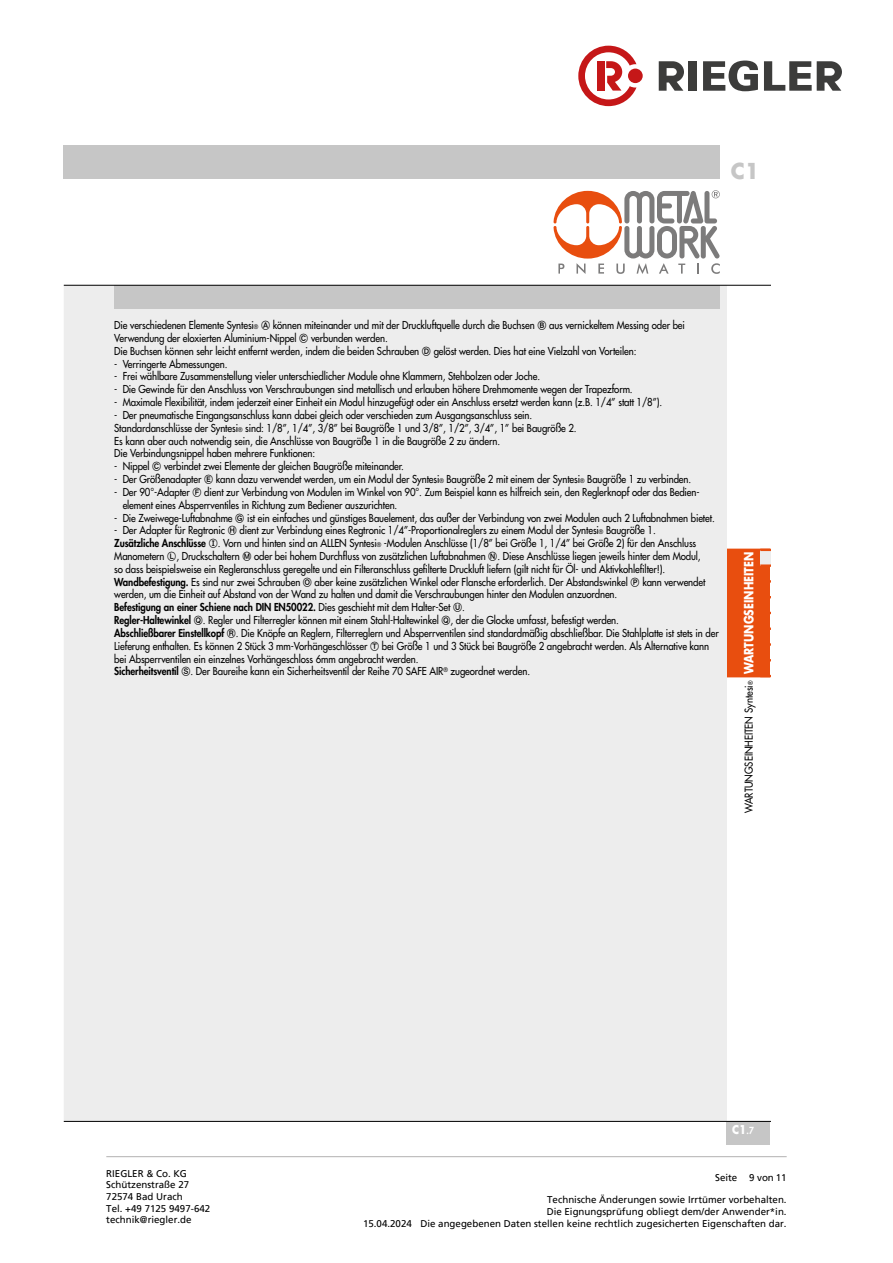
<style>
.page{position:relative;width:893px;height:1263px;background:#fff}
.page>*{position:absolute;margin:0;border:0;box-sizing:border-box;transform-origin:0 0}
.t1{font:700 21.3px "Futura Std";color:#c6c6c6}
.t2{font:700 12.45px "Futura Std";color:#fff;scale:.85 1}
.t3{font:700 11.85px "Futura Std";color:#fff;scale:.9 1}
.t4{font:500 10.65px/12.8px "Futura Std";letter-spacing:-.01em;color:#000;scale:.9 1}
.t5{font:9.75px/11.7px "Frutiger LT Pro";color:#000}
.s1{font-size:6.15px}
.s2{font-family:"Bundesbahn Pi Three";font-weight:400}
.s3{font-weight:800}
.s4{font-weight:800;font-size:9.45px}
</style>
<div class="page">
<svg style="left:659px;top:61px;width:25px;height:30px"></svg>
<div style="left:689px;top:61px;width:8px;height:30px;background:#3c3c3b"></div>
<svg style="left:703px;top:61px;width:55px;height:30px"></svg>
<svg style="left:764px;top:61px;width:78px;height:30px"></svg>
<svg style="left:578px;top:46px;width:58px;height:60px"></svg>
<div style="left:628px;top:69px;width:15px;height:14px;background:#c51718;border-radius:50%"></div>
<hr style="left:106px;top:1156px;width:681px;height:1px;background:#b3b2b2">
<div style="left:727px;top:1121px;width:43px;height:24px;background:#c6c6c6"></div>
<div style="left:64px;top:145px;width:656px;height:34px;background:#c6c6c6"></div>
<svg style="left:553px;top:190px;width:167px;height:84px"></svg>
<div style="left:727px;top:548px;width:43px;height:131px;background:#e84e0f"></div>
<hr style="left:727px;top:546px;width:43px;height:3px;background:#fff">
<hr style="left:727px;top:677px;width:43px;height:3px;background:#fff">
<div style="left:760px;top:550px;width:10px;height:16px;background:#ededed"></div>
<svg style="left:760px;top:564px;width:10px;height:2px"></svg>
<div style="left:64px;top:285px;width:663px;height:836px;background:#ededed"></div>
<div style="left:114px;top:285px;width:606px;height:24px;background:#c6c6c6"></div>
<hr style="left:64px;top:285px;width:706px;height:1px;background:#000">
<hr style="left:64px;top:1121px;width:706px;height:1px;background:#000">
<h1 class="t1" style="left:731px;top:157px;width:30px">C1</h1>
<p class="t4" style="left:114px;top:319px;width:636px">Die verschiedenen Elemente Syntesi<span class="s1">®</span> <span class="s2">A</span> können miteinander und mit der Druckluftquelle durch die Buchsen <span class="s2">B</span> aus vernickeltem Messing oder bei<br>Verwendung der eloxierten Aluminium-Nippel <span class="s2">C</span> verbunden werden.<br>Die Buchsen können sehr leicht entfernt werden, indem die beiden Schrauben <span class="s2">D</span> gelöst werden. Dies hat eine Vielzahl von Vorteilen:</p>
<p class="t4" style="left:114px;top:357px;width:127px">- Verringerte Abmessungen.</p>
<p class="t4" style="left:114px;top:370px;width:475px">- Frei wählbare Zusammenstellung vieler unterschiedlicher Module ohne Klammern, Stehbolzen oder Joche.</p>
<p class="t4" style="left:114px;top:383px;width:578px">- Die Gewinde für den Anschluss von Verschraubungen sind metallisch und erlauben höhere Drehmomente wegen der Trapezform.</p>
<p class="t4" style="left:114px;top:396px;width:610px">- Maximale Flexibilität, indem jederzeit einer Einheit ein Modul hinzugefügt oder ein Anschluss ersetzt werden kann (z.B. 1/4” statt 1/8”).</p>
<p class="t4" style="left:114px;top:409px;width:515px">- Der pneumatische Eingangsanschluss kann dabei gleich oder verschieden zum Ausgangsanschluss sein.<br>Standardanschlüsse der Syntesi<span class="s1">®</span> sind: 1/8”, 1/4”, 3/8” bei Baugröße 1 und 3/8”, 1/2”, 3/4”, 1” bei Baugröße 2.<br>Es kann aber auch notwendig sein, die Anschlüsse von Baugröße 1 in die Baugröße 2 zu ändern.<br>Die Verbindungsnippel haben mehrere Funktionen:</p>
<p class="t4" style="left:114px;top:460px;width:323px">- Nippel <span class="s2">C</span> verbindet zwei Elemente der gleichen Baugröße miteinander.</p>
<p class="t4" style="left:114px;top:473px;width:643px">- Der Größenadapter <span class="s2">E</span> kann dazu verwendet werden, um ein Modul der Syntesi<span class="s1">®</span> Baugröße 2 mit einem der Syntesi<span class="s1">®</span> Baugröße 1 zu verbinden.</p>
<p class="t4" style="left:123px;top:486px;width:643px;text-indent:-8px">- Der 90°-Adapter <span class="s2">F</span> dient zur Verbindung von Modulen im Winkel von 90°. Zum Beispiel kann es hilfreich sein, den Reglerknopf oder das Bedien&shy;element eines Absperrventiles in Richtung zum Bediener auszurichten.</p>
<p class="t4" style="left:114px;top:511px;width:669px">- Die Zweiwege-Luftabnahme <span class="s2">G</span> ist ein einfaches und günstiges Bauelement, das außer der Verbindung von zwei Modulen auch 2 Luftabnahmen bietet.</p>
<p class="t4" style="left:114px;top:524px;width:673px">- Der Adapter für Regtronic <span class="s2">H</span> dient zur Verbindung eines Regtronic 1/4”-Proportionalreglers zu einem Modul der Syntesi<span class="s1">®</span> Baugröße 1.<br><span class="s3">Zusätzliche Anschlüsse</span> <span class="s2">I</span>. Vorn und hinten sind an ALLEN Syntesi<span class="s1">®</span> -Modulen Anschlüsse (1/8” bei Größe 1, 1/4” bei Größe 2) für den Anschluss Manometern <span class="s2">L</span>, Druckschaltern <span class="s2">M</span> oder bei hohem Durchfluss von zusätzlichen Luftabnahmen <span class="s2">N</span>. Diese Anschlüsse liegen jeweils hinter dem Modul,<br>so dass beispielsweise ein Regleranschluss geregelte und ein Filteranschluss gefilterte Druckluft liefern (gilt nicht für Öl- und Aktivkohlefilter!).<br><span class="s3">Wandbefestigung.</span> Es sind nur zwei Schrauben <span class="s2">O</span> aber keine zusätzlichen Winkel oder Flansche erforderlich. Der Abstandswinkel <span class="s2">P</span> kann verwendet werden, um die Einheit auf Abstand von der Wand zu halten und damit die Verschraubungen hinter den Modulen anzuordnen.<br><span class="s3">Befestigung an einer Schiene nach DIN EN50022.</span> Dies geschieht mit dem Halter-Set <span class="s2">U</span>.<br><span class="s3">Regler-Haltewinkel</span> <span class="s2">Q</span>. Regler und Filterregler können mit einem Stahl-Haltewinkel <span class="s2">Q</span>, der die Glocke umfasst, befestigt werden.<br><span class="s3">Abschließbarer Einstellkopf</span> <span class="s2">R</span>. Die Knöpfe an Reglern, Filterreglern und Absperrventilen sind standardmäßig abschließbar. Die Stahlplatte ist stets in der Lieferung enthalten. Es können 2 Stück 3 mm-Vorhängeschlösser <span class="s2">T</span> bei Größe 1 und 3 Stück bei Baugröße 2 angebracht werden. Als Alternative kann bei Absperrventilen ein einzelnes Vorhängeschloss 6mm angebracht werden.<br><span class="s3">Sicherheitsventil</span> <span class="s2">S</span>. Der Baureihe kann ein Sicherheitsventil der Reihe 70 SAFE AIR<sup>®</sup> zugeordnet werden.</p>
<p class="t2" style="left:741px;top:674px;width:145px;rotate:-90deg">WARTUNGSEINHEITEN</p>
<p class="t4" style="left:743px;top:813px;width:149px;rotate:-90deg">WARTUNGSEINHEITEN Syntesi<span class="s1">®</span></p>
<p class="t3" style="left:732px;top:1122px;width:26px">C1<span class="s4">.7</span></p>
<p class="t5" style="left:106px;top:1167px;width:105px">RIEGLER &amp; Co. KG<br>Schützenstraße 27<br>72574 Bad Urach<br>Tel. +49 7125 9497-642 technik@riegler.de</p>
<p class="t5" style="left:363px;top:1217px;width:50px">15.04.2024</p>
<p class="t5" style="left:715px;top:1172px;width:73px">Seite 9 von 11</p>
<p class="t5" style="left:420px;top:1194px;width:368px;text-align:right">Technische Änderungen sowie Irrtümer vorbehalten.<br>Die Eignungsprüfung obliegt dem/der Anwender*in.<br>Die angegebenen Daten stellen keine rechtlich zugesicherten Eigenschaften dar.</p>
</div>
